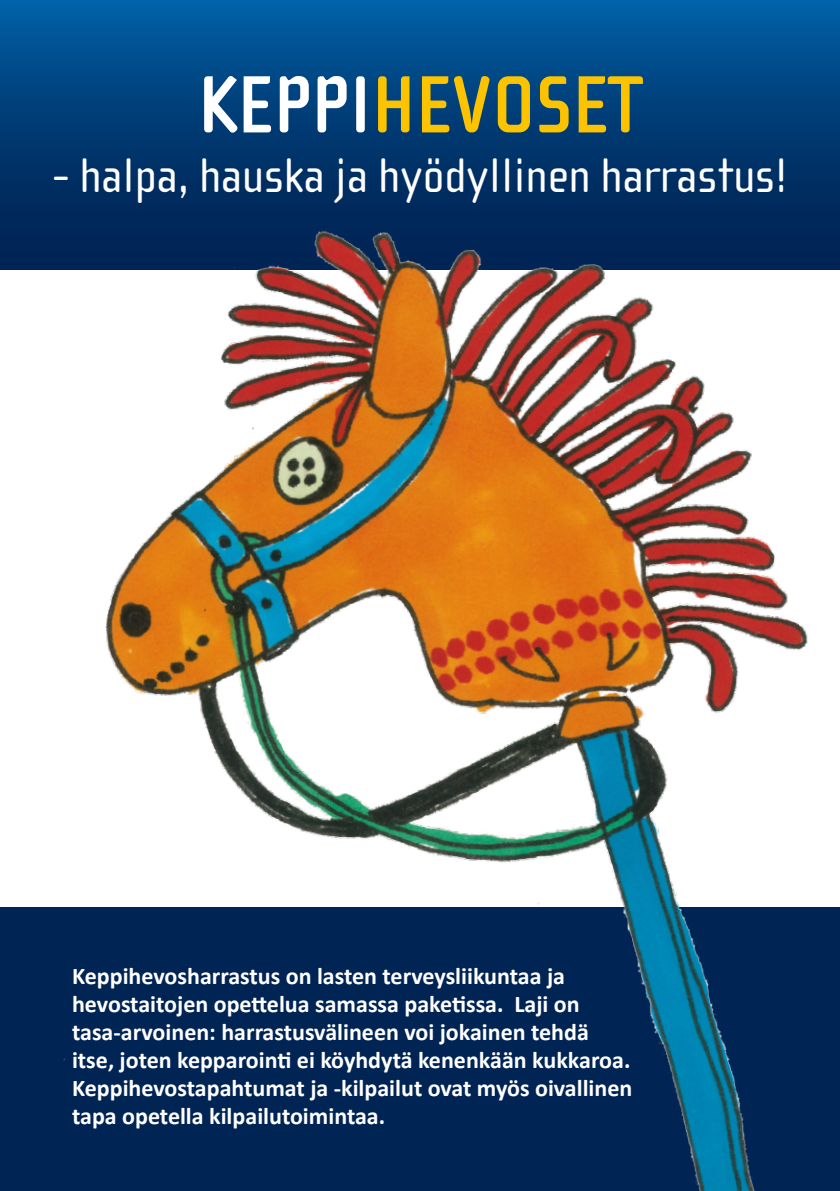
<style>
.page{position:relative;width:840px;height:1191px;background:#fff}
.page>*{position:absolute;margin:0;border:0;box-sizing:border-box;transform-origin:0 0}
.t1{font:700 83px "Cholla Sans";color:#fcc400}
.t2{font:49.8px "Cholla Sans";color:#fff}
.t3{font:700 24px/28px "Calibri";color:#fff}
.s1{color:#fff}
</style>
<div class="page">
<svg style="left:0;top:0;width:839px;height:139px;background:#004b8a"></svg>
<img style="left:0;top:139px;width:839px;height:1052px">
<h1 class="t1" style="left:198px;top:59px;width:445px"><span class="s1">KEPPI</span>HEVOSET</h1>
<h2 class="t2" style="left:52px;top:148px;width:736px">- halpa, hauska ja hyödyllinen harrastus!</h2>
<p class="t3" style="left:72px;top:961px;width:561px">Keppihevosharrastus on lasten terveysliikuntaa ja hevostaitojen opettelua samassa paketissa. Laji on tasa-arvoinen: harrastusvälineen voi jokainen tehdä itse, joten kepparointi ei köyhdytä kenenkään kukkaroa.<br>Keppihevostapahtumat ja -kilpailut ovat myös oivallinen tapa opetella kilpailutoimintaa.</p>
</div>
